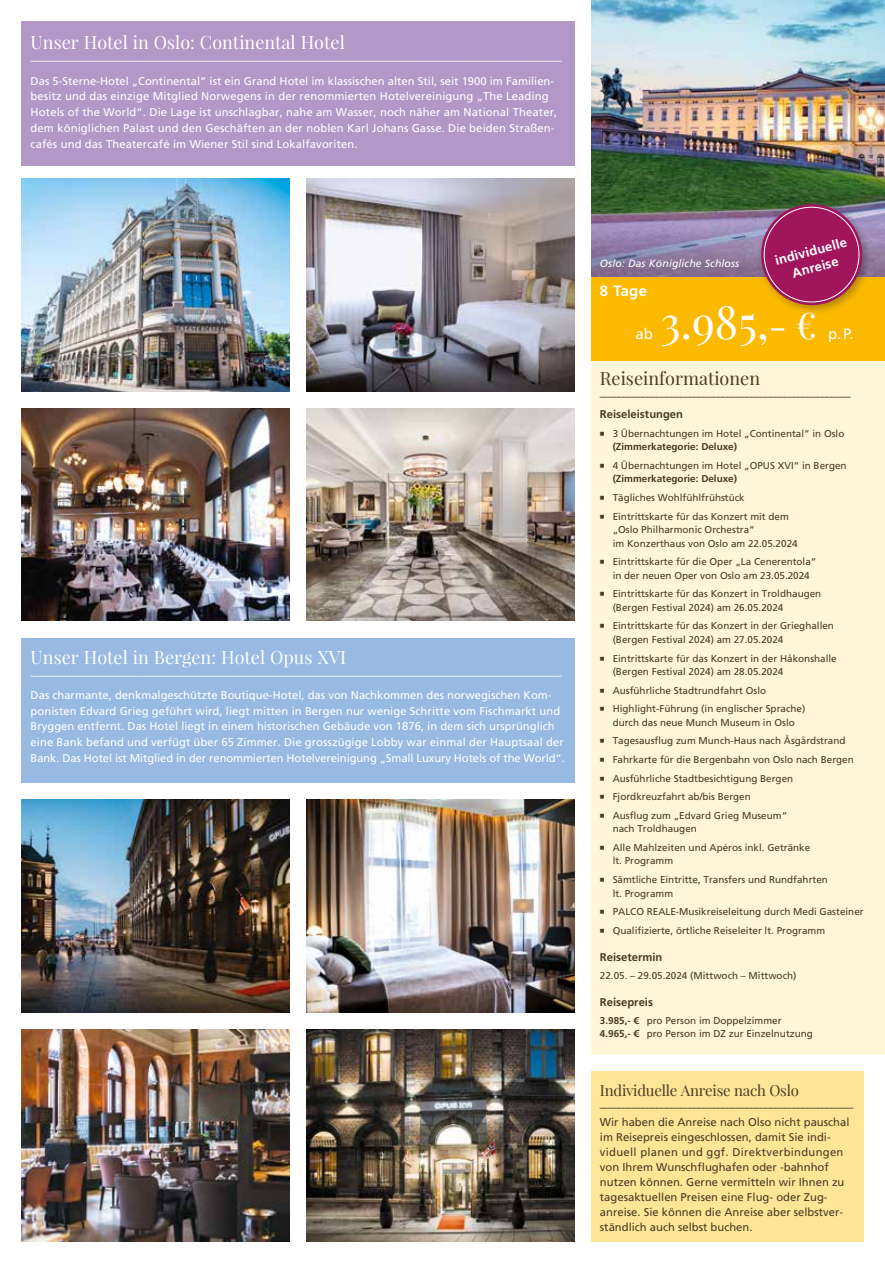
<style>
.page{position:relative;width:885px;height:1263px;background:#fff}
.page>*{position:absolute;margin:0;border:0;box-sizing:border-box;transform-origin:0 0}
.t1{font:45px "Playfair Display";color:#fff}
.t2{font:18px "Playfair Display";color:#fff}
.t3{font:18px "Playfair Display";color:#4b3b24}
.t4{font:15px "Playfair Display";letter-spacing:-.015em;color:#4b3b24}
.t5{font:15px "Frutiger LT Std";color:#fff}
.t6{font:700 15px "Frutiger LT Std";color:#fff}
.t7{font:700 13.2px/17px "Frutiger LT Std";color:#fff;text-align:center}
.t8{font:11.25px/15.8px "Frutiger LT Std";letter-spacing:.005em;color:#fff}
.t9{font:11.25px/15px "Frutiger LT Std";color:#4b3b24}
.t10{font:700 11.25px "Frutiger LT Std";color:#4b3b24}
.t11{font:10.5px "Frutiger LT Std";color:#fff}
.t12{font:10.5px "Frutiger LT Std";color:#4b3b24}
.t13{font:italic 10.5px "Frutiger LT Std";letter-spacing:.01em;color:#fff}
.t14{font:9.9px/18.6px "Frutiger LT Std";color:#4b3b24}
.t15{font:700 9.9px "Frutiger LT Std";color:#4b3b24}
.s1{font-size:36px}
.s2{font-weight:700}
</style>
<div class="page">
<img style="left:21px;top:408px;width:268px;height:213px">
<div style="left:591px;top:276px;width:293px;height:85px;background:#fbba00"></div>
<div style="left:591px;top:361px;width:293px;height:693px;background:#fff5d8"></div>
<img style="left:306px;top:799px;width:268px;height:213px">
<img style="left:306px;top:179px;width:268px;height:212px">
<img style="left:21px;top:799px;width:268px;height:213px">
<img style="left:21px;top:179px;width:268px;height:212px">
<img style="left:21px;top:1029px;width:268px;height:213px">
<img style="left:306px;top:408px;width:268px;height:213px">
<img style="left:306px;top:1029px;width:268px;height:213px">
<img style="left:591px;top:0;width:293px;height:276px">
<div style="left:21px;top:638px;width:553px;height:144px;background:#97b9e2"></div>
<div style="left:21px;top:21px;width:553px;height:145px;background:#b297c7"></div>
<div style="left:755px;top:199px;width:118px;height:117px;background:#000;opacity:.3"></div>
<div style="left:761px;top:204px;width:101px;height:101px;background:#a0155c;border-radius:50%"></div>
<div style="left:591px;top:1071px;width:272px;height:171px;background:#ffe596"></div>
<h2 class="t2" style="left:31px;top:31px;width:315px">Unser Hotel in Oslo: Continental Hotel</h2>
<p class="t11" style="left:31px;top:54px;width:532px">–––––––––––––––––––––––––––––––––––––––––––––––––––––-–––––––––––––––––––––––––––––––-–––––––––––––––––––––––––––</p>
<p class="t8" style="left:31px;top:73px;width:528px">Das 5-Sterne-Hotel „Continental“ ist ein Grand Hotel im klassischen alten Stil, seit 1900 im Familien&shy;besitz und das einzige Mitglied Norwegens in der renommierten Hotelvereinigung „The Leading Hotels of the World“. Die Lage ist unschlagbar, nahe am Wasser, noch näher am National Theater, dem königlichen Palast und den Geschäften an der noblen Karl Johans Gasse. Die beiden Straßen&shy;cafés und das Theatercafé im Wiener Stil sind Lokalfavoriten.</p>
<h2 class="t2" style="left:31px;top:646px;width:317px">Unser Hotel in Bergen: Hotel Opus XVI</h2>
<p class="t11" style="left:31px;top:669px;width:532px">–––––––––––––––––––––––––––––––––––––––––––––––––––––-–––––––––––––––––––––––––––––––-–––––––––––––––––––––––––––</p>
<p class="t8" style="left:31px;top:687px;width:535px">Das charmante, denkmalgeschützte Boutique-Hotel, das von Nachkommen des norwegischen Kom&shy;ponisten Edvard Grieg geführt wird, liegt mitten in Bergen nur wenige Schritte vom Fischmarkt und Bryggen entfernt. Das Hotel liegt in einem historischen Gebäude von 1876, in dem sich ursprünglich eine Bank befand und verfügt über 65 Zimmer. Die grosszügige Lobby war einmal der Hauptsaal der Bank. Das Hotel ist Mitglied in der renommierten Hotelvereinigung „Small Luxury Hotels of the World“.</p>
<p class="t13" style="left:600px;top:257px;width:141px">Oslo: Das Königliche Schloss</p>
<h3 class="t6" style="left:600px;top:282px;width:49px">8 Tage</h3>
<h3 class="t7" style="left:773px;top:252px;width:75px;rotate:-15deg">individuelle<br>Anreise</h3>
<h3 class="t5" style="left:635px;top:325px;width:19px">ab</h3>
<h1 class="t1" style="left:660px;top:294px;width:158px">3.985,<span class="s1">- €</span></h1>
<h3 class="t5" style="left:827px;top:325px;width:27px">p.P.</h3>
<h2 class="t3" style="left:600px;top:367px;width:162px">Reiseinformationen</h2>
<p class="t12" style="left:600px;top:390px;width:252px">–––––––––––––––––––––––––––––––––––––––––––––––––––––</p>
<p class="t10" style="left:600px;top:408px;width:85px">Reiseleistungen</p>
<p class="t14" style="left:612px;top:424px;width:233px">3 Übernachtungen im Hotel „Continental“ in Oslo</p>
<p class="t15" style="left:612px;top:441px;width:126px">(Zimmerkategorie: Deluxe)</p>
<p class="t14" style="left:612px;top:456px;width:235px">4 Übernachtungen im Hotel „OPUS XVI“ in Bergen</p>
<p class="t15" style="left:612px;top:473px;width:126px">(Zimmerkategorie: Deluxe)</p>
<p class="t14" style="left:612px;top:488px;width:178px">Tägliches Wohlfühlfrühstück<br>Eintrittskarte für das Konzert mit dem</p>
<p class="t14" style="left:612px;top:523px;width:186px;line-height:13.5px">„Oslo Philharmonic Orchestra“<br>im Konzerthaus von Oslo am 22.05.2024</p>
<p class="t14" style="left:612px;top:555px;width:205px;line-height:13.5px">Eintrittskarte für die Oper „La Cenerentola“ in der neuen Oper von Oslo am 23.05.2024</p>
<p class="t14" style="left:612px;top:587px;width:210px;line-height:13.5px">Eintrittskarte für das Konzert in Troldhaugen (Bergen Festival 2024) am 26.05.2024</p>
<p class="t14" style="left:612px;top:619px;width:223px;line-height:13.5px">Eintrittskarte für das Konzert in der Grieghallen (Bergen Festival 2024) am 27.05.2024</p>
<p class="t14" style="left:612px;top:651px;width:225px;line-height:13.5px">Eintrittskarte für das Konzert in der Håkonshalle (Bergen Festival 2024) am 28.05.2024</p>
<p class="t14" style="left:612px;top:681px;width:194px">Ausführliche Stadtrundfahrt Oslo<br>Highlight-Führung (in englischer Sprache)</p>
<p class="t14" style="left:612px;top:713px;width:242px">durch das neue Munch Museum in Oslo Tagesausflug zum Munch-Haus nach Åsgårdstrand Fahrkarte für die Bergenbahn von Oslo nach Bergen Ausführliche Stadtbesichtigung Bergen Fjordkreuzfahrt ab/bis Bergen<br>Ausflug zum „Edvard Grieg Museum“</p>
<p class="t14" style="left:612px;top:819px;width:199px">nach Troldhaugen<br>Alle Mahlzeiten und Apéros inkl. Getränke</p>
<p class="t14" style="left:612px;top:852px;width:217px">lt. Programm<br>Sämtliche Eintritte, Transfers und Rundfahrten</p>
<p class="t14" style="left:612px;top:884px;width:252px">lt. Programm<br>PALCO REALE-Musikreiseleitung durch Medi Gasteiner<br>Qualifizierte, örtliche Reiseleiter lt. Programm</p>
<p class="t10" style="left:600px;top:950px;width:64px">Reisetermin</p>
<p class="t14" style="left:600px;top:966px;width:198px">22.05. – 29.05.2024 (Mittwoch – Mittwoch)</p>
<p class="t10" style="left:600px;top:995px;width:55px">Reisepreis</p>
<p class="t14" style="left:600px;top:1013px;width:214px;line-height:13.5px"><span class="s2">3.985,- €</span> pro Person im Doppelzimmer<br><span class="s2">4.965,- €</span> pro Person im DZ zur Einzelnutzung</p>
<h3 class="t4" style="left:600px;top:1081px;width:200px">Individuelle Anreise nach Oslo</h3>
<p class="t12" style="left:600px;top:1101px;width:255px">–––––––––––––––––––––––––––––––––––––––––––––––––––––-</p>
<p class="t9" style="left:600px;top:1115px;width:251px">Wir haben die Anreise nach Olso nicht pauschal im Reisepreis eingeschlossen, damit Sie indi&shy;viduell planen und ggf. Direktverbindungen von Ihrem Wunschflughafen oder -bahnhof nutzen können. Gerne vermitteln wir Ihnen zu tagesaktuellen Preisen eine Flug- oder Zug&shy;anreise. Sie können die Anreise aber selbstver&shy;ständlich auch selbst buchen.</p>
</div>
